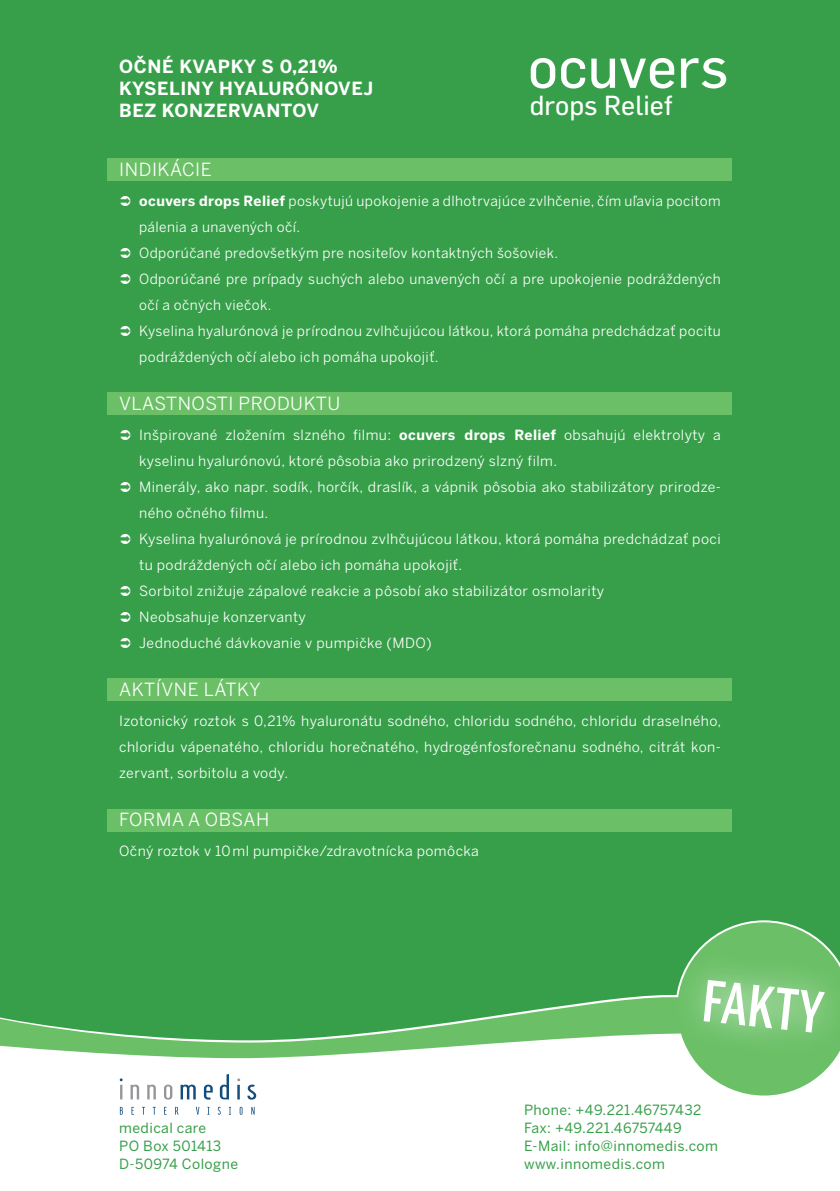
<style>
.page{position:relative;width:840px;height:1191px;background:#fff}
.page>*{position:absolute;margin:0;border:0;box-sizing:border-box;transform-origin:0 0}
.t1{font:57.8px "Flama";color:#fff}
.t2{font:500 56px "Benton Sans Comp";color:#fff}
.t3{font:27px "Flama";color:#fff}
.t4{font:700 18px/22px "Benton Sans";letter-spacing:.03em;color:#fff}
.t5{font:18px "Benton Sans";letter-spacing:.03em;color:#fff}
.t6{font:14px/26px "Benton Sans";letter-spacing:.03em;color:#fff}
.t7{font:14px/18px "Benton Sans";letter-spacing:.03em;color:#379f49}
.s1{font-weight:700}
</style>
<div class="page">
<div style="left:0;top:0;width:839px;height:1071px;background:#379f49"></div>
<div style="left:108px;top:158px;width:623px;height:22px;background:#6bc067"></div>
<div style="left:108px;top:392px;width:623px;height:22px;background:#6bc067"></div>
<div style="left:108px;top:677px;width:623px;height:23px;background:#6bc067"></div>
<div style="left:108px;top:808px;width:623px;height:23px;background:#6bc067"></div>
<svg style="left:0;top:995px;width:668px;height:120px"></svg>
<svg style="left:0;top:997px;width:668px;height:61px"></svg>
<svg style="left:668px;top:920px;width:171px;height:176px"></svg>
<svg style="left:120px;top:1074px;width:136px;height:25px"></svg>
<svg style="left:120px;top:1106px;width:3px;height:8px"></svg>
<svg style="left:131px;top:1106px;width:3px;height:8px"></svg>
<svg style="left:142px;top:1106px;width:3px;height:8px"></svg>
<svg style="left:153px;top:1106px;width:3px;height:8px"></svg>
<svg style="left:164px;top:1106px;width:2px;height:8px"></svg>
<svg style="left:175px;top:1106px;width:3px;height:8px"></svg>
<svg style="left:196px;top:1106px;width:3px;height:8px"></svg>
<svg style="left:207px;top:1106px;width:2px;height:8px"></svg>
<svg style="left:218px;top:1106px;width:2px;height:8px"></svg>
<svg style="left:229px;top:1106px;width:2px;height:8px"></svg>
<svg style="left:239px;top:1106px;width:3px;height:8px"></svg>
<svg style="left:251px;top:1106px;width:3px;height:8px"></svg>
<p class="t4" style="left:119px;top:55px;width:255px">OČNÉ KVAPKY S 0,21%<br>KYSELINY HYALURÓNOVEJ<br>BEZ KONZERVANTOV</p>
<h1 class="t1" style="left:527px;top:32px;width:202px">ocuvers</h1>
<h3 class="t3" style="left:529px;top:89px;width:145px">drops Relief</h3>
<p class="t5" style="left:119px;top:159px;width:94px">INDIKÁCIE</p>
<p class="t6" style="left:139px;top:188px;width:583px"><span class="s1">ocuvers drops Relief</span> poskytujú upokojenie a dlhotrvajúce zvlhčenie, čím uľavia pocitom pálenia a unavených očí.<br>Odporúčané predovšetkým pre nositeľov kontaktných šošoviek.<br>Odporúčané pre prípady suchých alebo unavených očí a pre upokojenie podráždených očí a očných viečok.<br>Kyselina hyalurónová je prírodnou zvlhčujúcou látkou, ktorá pomáha predchádzať pocitu podráždených očí alebo ich pomáha upokojiť.</p>
<p class="t5" style="left:119px;top:393px;width:223px">VLASTNOSTI PRODUKTU</p>
<p class="t6" style="left:139px;top:422px;width:582px">Inšpirované zložením slzného filmu: <span class="s1">ocuvers drops Relief</span> obsahujú elektrolyty a kyselinu hyalurónovú, ktoré pôsobia ako prirodzený slzný film.<br>Minerály, ako napr. sodík, horčík, draslík, a vápnik pôsobia ako stabilizátory prirodze&shy;ného očného filmu.<br>Kyselina hyalurónová je prírodnou zvlhčujúcou látkou, ktorá pomáha predchádzať poci tu podráždených očí alebo ich pomáha upokojiť.<br>Sorbitol znižuje zápalové reakcie a pôsobí ako stabilizátor osmolarity<br>Neobsahuje konzervanty<br>Jednoduché dávkovanie v pumpičke (MDO)</p>
<p class="t5" style="left:119px;top:679px;width:143px">AKTÍVNE LÁTKY</p>
<p class="t6" style="left:119px;top:708px;width:603px;text-align:justify">Izotonický roztok s 0,21% hyaluronátu sodného, chloridu sodného, chloridu draselného, chloridu vápenatého, chloridu horečnatého, hydrogénfosforečnanu sodného, citrát kon&shy;zervant, sorbitolu a vody.</p>
<p class="t5" style="left:119px;top:809px;width:151px">FORMA A OBSAH</p>
<p class="t6" style="left:119px;top:838px;width:361px">Očný roztok v 10 ml pumpičke/zdravotnícka pomôcka</p>
<p class="t7" style="left:119px;top:1118px;width:120px">medical care<br>PO Box 501413<br>D-50974 Cologne</p>
<h2 class="t2" style="left:705px;top:968px;width:122px;rotate:6deg">FAKTY</h2>
<p class="t7" style="left:523px;top:1100px;width:195px">Phone: +49.221.46757432<br>Fax: +49.221.46757449<br>E-Mail: info@innomedis.com www.innomedis.com</p>
</div>
